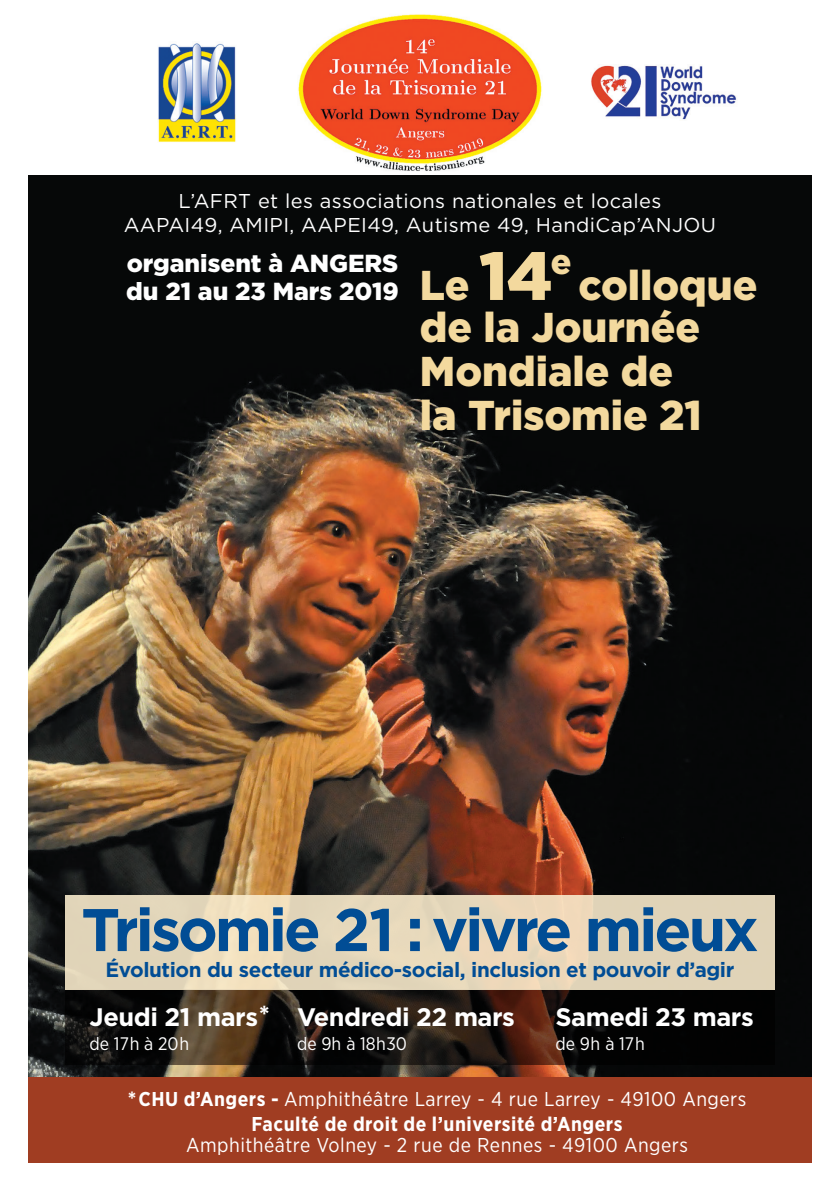
<style>
.page{position:relative;width:840px;height:1191px;background:#fff}
.page>*{position:absolute;margin:0;border:0;box-sizing:border-box;transform-origin:0 0}
.t1{font:700 60px "Gotham";letter-spacing:-.05em;color:#014d95}
.t2{font:900 41.6px/43.4px "Gotham";color:#f3d99e}
.t3{font:700 25.4px "Gotham";letter-spacing:-.02em;color:#fff}
.t4{font:900 24.6px/28px "Gotham";color:#fff}
.t5{font:700 20.6px "Gotham";letter-spacing:-.02em;color:#014d95}
.t6{font:700 20px/24.8px "Gotham Narrow";letter-spacing:.025em;color:#fff;text-align:center}
.t7{font:20px/24px "Gotham";letter-spacing:.02em;color:#fff;text-align:center}
.t8{font:20px "Gotham Narrow";letter-spacing:.025em;color:#fff}
.t9{font:18px "Gotham Narrow";color:#fff}
.s1{font-size:68px}
.s2{font-size:26px}
.s3{font-size:22px}
.s4{font-weight:400}
</style>
<div class="page">
<img style="left:28px;top:176px;width:783px;height:901px">
<img style="left:298px;top:14px;width:244px;height:157px">
<img style="left:591px;top:65px;width:145px;height:55px">
<img style="left:158px;top:43px;width:78px;height:99px">
<svg style="left:65px;top:989px;width:709px;height:75px;background:#1e1610"></svg>
<div style="left:28px;top:1077px;width:783px;height:85px;background:#a03d22"></div>
<div style="left:65px;top:894px;width:709px;height:95px;background:linear-gradient(to right,#e7d9bb,#e4d4b8)"></div>
<p class="t7" style="left:124px;top:188px;width:593px">L’AFRT et les associations nationales et locales<br>AAPAI49, AMIPI, AAPEI49, Autisme 49, HandiCap’ANJOU</p>
<h2 class="t2" style="left:420px;top:263px;width:339px">Le <span class="s1">14</span><sup>e</sup> colloque de la Journée<br>Mondiale de<br>la Trisomie 21</h2>
<p class="t4" style="left:126px;top:249px;width:274px">organisent à ANGERS du 21 au 23 Mars 2019</p>
<h1 class="t1" style="left:81px;top:893px;width:678px">Trisomie 21 : vivre mieux</h1>
<p class="t5" style="left:105px;top:957px;width:630px">Évolution du secteur médico-social, inclusion et pouvoir d’agir</p>
<p class="t3" style="left:90px;top:1001px;width:182px">Jeudi 21 mars<span class="s2">*</span></p>
<p class="t9" style="left:90px;top:1032px;width:101px">de 17h à 20h</p>
<p class="t3" style="left:297px;top:1001px;width:219px">Vendredi 22 mars</p>
<p class="t9" style="left:297px;top:1032px;width:111px">de 9h à 18h30</p>
<p class="t3" style="left:555px;top:1001px;width:200px">Samedi 23 mars</p>
<p class="t9" style="left:555px;top:1032px;width:91px">de 9h à 17h</p>
<p class="t6" style="left:128px;top:1086px;width:619px"><span class="s3">*</span>CHU d’Angers - <span class="s4">Amphithéâtre Larrey - 4 rue Larrey - 49100 Angers<br></span>Faculté de droit de l’université d’Angers</p>
<p class="t8" style="left:186px;top:1132px;width:503px">Amphithéâtre Volney - 2 rue de Rennes - 49100 Angers</p>
</div>
